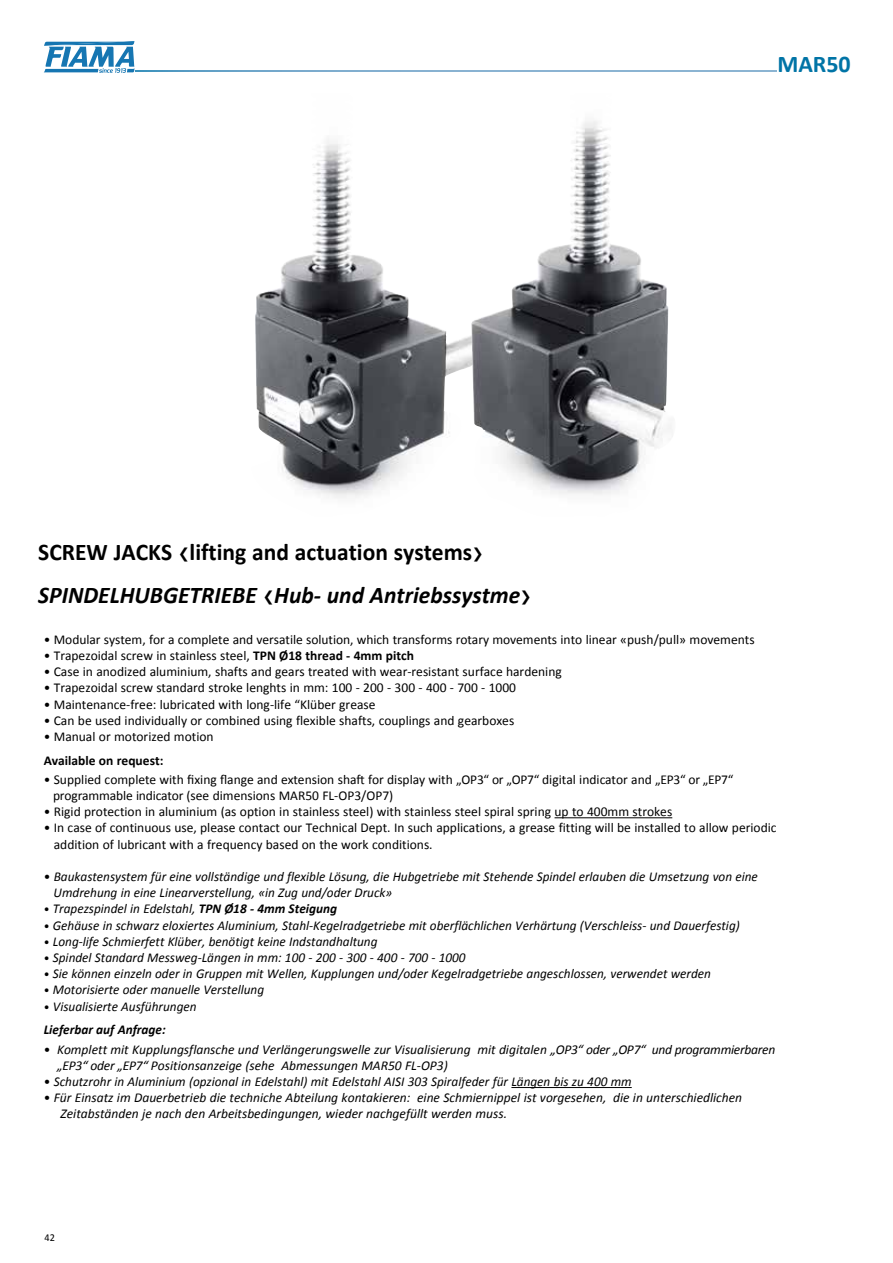
<style>
.page{position:relative;width:893px;height:1263px;background:#fff}
.page>*{position:absolute;margin:0;border:0;box-sizing:border-box;transform-origin:0 0}
.t1{font:italic 700 24px/42.3px "Calibri";color:#000}
.t2{font:700 24px "Calibri";color:#0074a6}
.t3{font:italic 13.5px/16.2px "Calibri";color:#000}
.t4{font:13.5px/16.2px "Calibri";color:#000}
.t5{font:700 13.5px "Calibri";color:#000}
.t6{font:10.5px "Calibri";color:#000}
.s1{font-style:normal}
.s2{font-family:"Menlo";font-style:normal;font-size:19.5px}
.s3{font-weight:700}
.s4{font-style:normal;font-size:12px}
</style>
<div class="page">
<hr style="left:554px;top:817px;width:118px;height:1px;background:#000">
<hr style="left:511px;top:1087px;width:121px;height:1px;background:#000">
<img style="left:255px;top:139px;width:216px;height:359px">
<img style="left:471px;top:121px;width:201px;height:374px">
<svg style="left:44px;top:41px;width:91px;height:32px"></svg>
<svg style="left:136px;top:70px;width:641px;height:2px"></svg>
<h1 class="t1" style="left:38px;top:531px;width:495px"><span class="s1">SCREW JACKS</span> <span class="s2">❮</span><span class="s1">lifting and actuation systems</span><span class="s2">❯<br></span>SPINDELHUBGETRIEBE <span class="s2">❮</span>Hub- und Antriebssystme<span class="s2">❯</span></h1>
<h1 class="t2" style="left:777px;top:48px;width:75px">MAR50</h1>
<p class="t4" style="left:44px;top:631px;width:712px">• Modular system, for a complete and versatile solution, which transforms rotary movements into linear «push/pull» movements</p>
<p class="t4" style="left:44px;top:647px;width:372px">• Trapezoidal screw in stainless steel, <span class="s3">TPN Ø18 thread - 4mm pitch</span></p>
<p class="t4" style="left:44px;top:664px;width:520px">• Case in anodized aluminium, shafts and gears treated with wear-resistant surface hardening</p>
<p class="t4" style="left:44px;top:680px;width:474px">• Trapezoidal screw standard stroke lenghts in mm: 100 - 200 - 300 - 400 - 700 - 1000</p>
<p class="t4" style="left:44px;top:696px;width:333px">• Maintenance-free: lubricated with long-life “Klüber grease</p>
<p class="t4" style="left:44px;top:712px;width:472px">• Can be used individually or combined using flexible shafts, couplings and gearboxes</p>
<p class="t4" style="left:44px;top:728px;width:171px">• Manual or motorized motion</p>
<p class="t5" style="left:44px;top:751px;width:121px">Available on request:</p>
<p class="t4" style="left:53px;top:771px;width:682px;text-indent:-9px">• Supplied complete with fixing flange and extension shaft for display with „OP3“ or „OP7“ digital indicator and „EP3“ or „EP7“ programmable indicator (see dimensions MAR50 FL-OP3/OP7)</p>
<p class="t4" style="left:44px;top:804px;width:630px">• Rigid protection in aluminium (as option in stainless steel) with stainless steel spiral spring up to 400mm strokes</p>
<p class="t4" style="left:54px;top:820px;width:724px;text-indent:-10px">• In case of continuous use, please contact our Technical Dept. In such applications, a grease fitting will be installed to allow periodic addition of lubricant with a frequency based on the work conditions.</p>
<p class="t3" style="left:54px;top:868px;width:706px;text-indent:-10px"><span class="s1">•</span> Baukastensystem für eine vollständige und flexible Lösung, die Hubgetriebe mit Stehende Spindel erlauben die Umsetzung von eine<br>Umdrehung in eine Linearverstellung, «in Zug und/oder Druck»</p>
<p class="t3" style="left:44px;top:900px;width:295px"><span class="s4">•</span> Trapezspindel in Edelstahl, <span class="s3">TPN Ø18 - 4mm Steigung</span></p>
<p class="t3" style="left:44px;top:916px;width:698px"><span class="s4">•</span> Gehäuse in schwarz eloxiertes Aluminium, Stahl-Kegelradgetriebe mit oberflächlichen Verhärtung (Verschleiss- und Dauerfestig)</p>
<p class="t3" style="left:44px;top:933px;width:335px"><span class="s4">•</span> Long-life Schmierfett Klüber, benötigt keine Indstandhaltung</p>
<p class="t3" style="left:44px;top:949px;width:423px"><span class="s4">•</span> Spindel Standard Messweg-Längen in mm: 100 - 200 - 300 - 400 - 700 - 1000</p>
<p class="t3" style="left:44px;top:965px;width:669px"><span class="s4">•</span> Sie können einzeln oder in Gruppen mit Wellen, Kupplungen und/oder Kegelradgetriebe angeschlossen, verwendet werden</p>
<p class="t3" style="left:44px;top:981px;width:222px"><span class="s4">•</span> Motorisierte oder manuelle Verstellung</p>
<p class="t3" style="left:44px;top:994px;width:154px;line-height:23.7px"><span class="s4">•</span> Visualisierte Ausführungen<br><span class="s3">Lieferbar auf Anfrage:</span></p>
<p class="t3" style="left:57px;top:1040px;width:720px;text-indent:-13px"><span class="s1">•</span> Komplett mit Kupplungsflansche und Verlängerungswelle zur Visualisierung mit digitalen „OP3“ oder „OP7“ und programmierbaren „EP3“ oder „EP7“ Positionsanzeige (sehe Abmessungen MAR50 FL-OP3)</p>
<p class="t3" style="left:44px;top:1073px;width:589px"><span class="s1">•</span> Schutzrohr in Aluminium (opzional in Edelstahl) mit Edelstahl AISI 303 Spiralfeder für Längen bis zu 400 mm</p>
<p class="t3" style="left:61px;top:1089px;width:683px;text-indent:-17px"><span class="s1">•</span> Für Einsatz im Dauerbetrieb die techniche Abteilung kontakieren: eine Schmiernippel ist vorgesehen, die in unterschiedlichen<br>Zeitabständen je nach den Arbeitsbedingungen, wieder nachgefüllt werden muss.</p>
<p class="t6" style="left:45px;top:1231px;width:12px">42</p>
</div>
